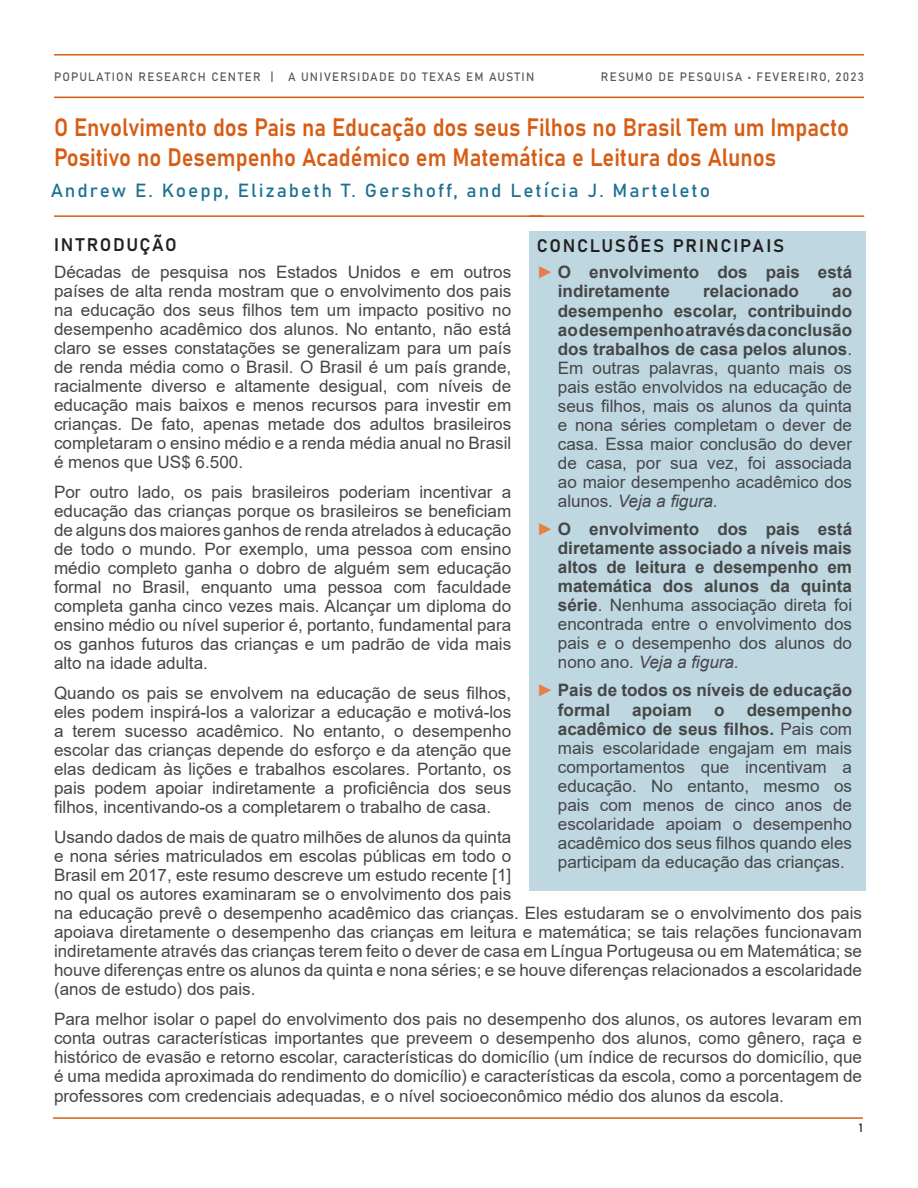
<style>
.page{position:relative;width:918px;height:1188px;background:#fff}
.page>*{position:absolute;margin:0;border:0;box-sizing:border-box;transform-origin:0 0}
.t1{font:24.75px/30px "Bahnschrift";color:#d75d14;scale:.89 1}
.Author_s{font:18.75px "Bahnschrift";letter-spacing:.1em;color:#1c7193}
.Heading{font:18px "Bahnschrift";letter-spacing:.09em;color:#231f20}
.Body_Text-Intro{font:17.1px/19px "Arial";color:#454647;text-align:justify}
.t2{font:700 17.1px/19px "Arial";color:#454647}
.Page_Header{font:12px "Bahnschrift";letter-spacing:.1em;color:#57585a}
.t3{font:12px "Bahnschrift";color:#231f20}
.s1{font-weight:400;color:#e77e46}
.s2{font-weight:700}
.s3{font-style:italic}
.s4{font-weight:400}
.s5{font-weight:400;font-style:italic}
</style>
<div class="page">
<hr style="left:54px;top:54px;width:810px;height:2px;background:#d75d14">
<hr style="left:54px;top:97px;width:810px;height:1px;background:#d75d14">
<hr style="left:529px;top:215px;width:335px;height:2px;background:#d75d14">
<hr style="left:54px;top:215px;width:489px;height:2px;background:#d75d14">
<hr style="left:53px;top:1117px;width:810px;height:2px;background:#d95e16">
<div style="left:529px;top:231px;width:337px;height:660px;background:#bfd7e1"></div>
<p class="Page_Header" style="left:54px;top:68px;width:482px">POPULATION RESEARCH CENTER | A UNIVERSIDADE DO TEXAS EM AUSTIN</p>
<p class="Page_Header" style="left:601px;top:68px;width:265px">RESUMO DE PESQUISA • FEVEREIRO, 2023</p>
<p class="t1" style="left:54px;top:111px;width:895px">O Envolvimento dos Pais na Educação dos seus Filhos no Brasil Tem um Impacto<br>Positivo no Desempenho Académico em Matemática e Leitura dos Alunos</p>
<p class="Author_s" style="left:51px;top:177px;width:661px">Andrew E. Koepp, Elizabeth T. Gershoff, and Letícia J. Marteleto</p>
<p class="Heading" style="left:54px;top:231px;width:124px">INTRODUÇÃO</p>
<p class="Body_Text-Intro" style="left:54px;top:262px;width:459px">Décadas de pesquisa nos Estados Unidos e em outros países de alta renda mostram que o envolvimento dos pais na educação dos seus filhos tem um impacto positivo no desempenho acadêmico dos alunos. No entanto, não está claro se esses constatações se generalizam para um país de renda média como o Brasil. O Brasil é um país grande, racialmente diverso e altamente desigual, com níveis de educação mais baixos e menos recursos para investir em crianças. De fato, apenas metade dos adultos brasileiros completaram o ensino médio e a renda média anual no Brasil é menos que US$ 6.500.</p>
<p class="Body_Text-Intro" style="left:54px;top:482px;width:459px">Por outro lado, os pais brasileiros poderiam incentivar a educação das crianças porque os brasileiros se beneficiam de alguns dos maiores ganhos de renda atrelados à educação de todo o mundo. Por exemplo, uma pessoa com ensino médio completo ganha o dobro de alguém sem educação formal no Brasil, enquanto uma pessoa com faculdade completa ganha cinco vezes mais. Alcançar um diploma do ensino médio ou nível superior é, portanto, fundamental para os ganhos futuros das crianças e um padrão de vida mais alto na idade adulta.</p>
<p class="Body_Text-Intro" style="left:54px;top:683px;width:459px">Quando os pais se envolvem na educação de seus filhos, eles podem inspirá-los a valorizar a educação e motivá-los a terem sucesso acadêmico. No entanto, o desempenho escolar das crianças depende do esforço e da atenção que elas dedicam às lições e trabalhos escolares. Portanto, os pais podem apoiar indiretamente a proficiência dos seus filhos, incentivando-os a completarem o trabalho de casa.</p>
<p class="Body_Text-Intro" style="left:54px;top:827px;width:810px;text-align:left">Usando dados de mais de quatro milhões de alunos da quinta<br>e nona séries matriculados em escolas públicas em todo o<br>Brasil em 2017, este resumo descreve um estudo recente [1]<br>no qual os autores examinaram se o envolvimento dos pais<br>na educação prevê o desempenho acadêmico das crianças. Eles estudaram se o envolvimento dos pais apoiava diretamente o desempenho das crianças em leitura e matemática; se tais relações funcionavam indiretamente através das crianças terem feito o dever de casa em Língua Portugeusa ou em Matemática; se houve diferenças entre os alunos da quinta e nona séries; e se houve diferenças relacionados a escolaridade (anos de estudo) dos pais.</p>
<p class="Body_Text-Intro" style="left:54px;top:1009px;width:810px;line-height:19.5px">Para melhor isolar o papel do envolvimento dos pais no desempenho dos alunos, os autores levaram em conta outras características importantes que preveem o desempenho dos alunos, como gênero, raça e histórico de evasão e retorno escolar, características do domicílio (um índice de recursos do domicílio, que é uma medida aproximada do rendimento do domicílio) e características da escola, como a porcentagem de professores com credenciais adequadas, e o nível socioeconômico médio dos alunos da escola.</p>
<p class="Heading" style="left:537px;top:232px;width:249px">CONCLUSÕES PRINCIPAIS</p>
<p class="t2" style="left:558px;top:263px;width:296px;text-indent:-21px"><span class="s1">►</span> O envolvimento dos pais está indiretamente</p>
<p class="t2" style="left:703px;top:282px;width:97px">relacionado</p>
<p class="Body_Text-Intro" style="left:558px;top:282px;width:296px;text-indent:274px"><span class="s2">ao desempenho escolar, contribuindo ao desempenho através da conclusão dos trabalhos de casa pelos alunos</span>.<br>Em outras palavras, quanto mais os pais estão envolvidos na educação de seus filhos, mais os alunos da quinta e nona séries completam o dever de casa. Essa maior conclusão do dever de casa, por sua vez, foi associada ao maior desempenho acadêmico dos alunos. <span class="s3">Veja a figura.</span></p>
<p class="t2" style="left:558px;top:520px;width:296px;text-align:justify;text-indent:-21px"><span class="s1">►</span> O envolvimento dos pais está diretamente associado a níveis mais altos de leitura e desempenho em matemática dos alunos da quinta série<span class="s4">. Nenhuma associação direta foi encontrada entre o envolvimento dos pais e o desempenho dos alunos do nono ano.</span> <span class="s5">Veja a figura.</span></p>
<p class="t2" style="left:558px;top:681px;width:296px;text-indent:-21px"><span class="s1">►</span> Pais de todos os níveis de educação formal</p>
<p class="Body_Text-Intro" style="left:558px;top:700px;width:296px;text-indent:189px"><span class="s2">desempenho acadêmico de seus filhos.</span> Pais com mais escolaridade engajam em mais comportamentos que incentivam a educação. No entanto, mesmo os pais com menos de cinco anos de escolaridade apoiam o desempenho acadêmico dos seus filhos quando eles participam da educação das crianças.</p>
<p class="t2" style="left:632px;top:700px;width:61px">apoiam</p>
<p class="t2" style="left:714px;top:700px;width:12px">o</p>
<p class="t3" style="left:859px;top:1118px;width:5px">1</p>
</div>
